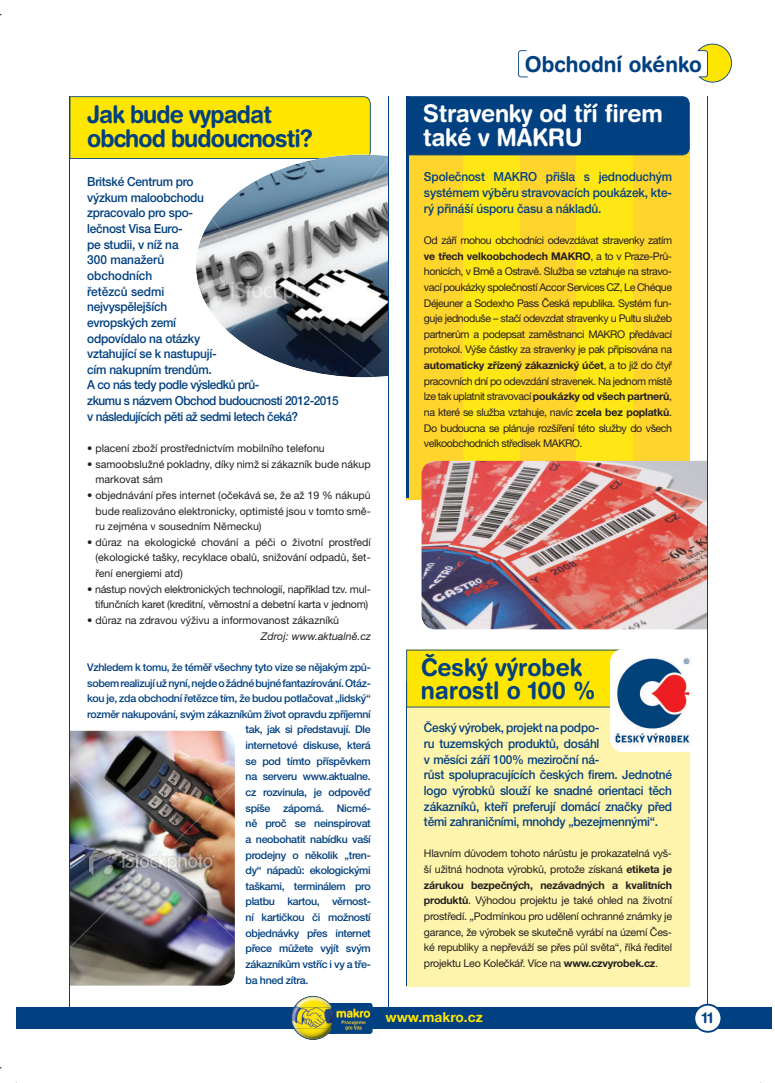
<style>
.page{position:relative;width:775px;height:1083px;background:#fff}
.page>*{position:absolute;margin:0;border:0;box-sizing:border-box;transform-origin:0 0}
.t1{font:700 24.38px/23.8px "Helvetica Rounded CE";letter-spacing:-.04em;color:#014081;scale:.95 1}
.t2{font:700 24.38px/23.8px "Helvetica Rounded CE";letter-spacing:-.01em;color:#fff;scale:.95 1}
.t3{font:700 24.38px/23.8px "Helvetica Rounded CE";color:#014081;scale:.95 1}
.t4{font:700 21.88px "Helvetica Rounded CE";color:#014081;scale:.95 1}
.t5{font:700 15px "Helvetica Rounded CE";color:#014081;scale:.95 1}
.t6{font:700 13.75px "Helvetica Neue CE";color:#ffe601}
.t7{font:500 12.5px/15.6px "Helvetica Neue CE";letter-spacing:-.02em;color:#014081;scale:.95 1}
.t8{font:10.62px/15.6px "Helvetica Neue CE";color:#231f20;text-align:justify}
.t9{font:500 10.62px "Helvetica Neue CE";letter-spacing:-.03em;color:#014081}
.t10{font:10.62px/15.6px "Helvetica Neue CE";letter-spacing:-.02em;color:#231f20;text-align:center}
.t11{font:italic 10.62px "Helvetica Neue CE";color:#231f20}
.s1{font-weight:700}
</style>
<div class="page">
<div style="left:70px;top:96px;width:301px;height:63px;background:#ffe601"></div>
<div style="left:406px;top:136px;width:57px;height:363px;background:#ffd42c"></div>
<div style="left:463px;top:136px;width:56px;height:363px;background:#ffe716"></div>
<div style="left:519px;top:136px;width:57px;height:363px;background:#ffd42c"></div>
<div style="left:576px;top:136px;width:57px;height:363px;background:#ffe716"></div>
<div style="left:633px;top:141px;width:57px;height:358px;background:#ffd42c"></div>
<div style="left:409px;top:96px;width:280px;height:59px;background:#014081"></div>
<hr style="left:406px;top:96px;width:3px;height:402px;background:#014081">
<svg style="left:697px;top:44px;width:35px;height:38px"></svg>
<svg style="left:518px;top:50px;width:10px;height:27px"></svg>
<img style="left:421px;top:461px;width:286px;height:168px">
<hr style="left:707px;top:96px;width:1px;height:916px;background:#014081">
<div style="left:16px;top:1007px;width:755px;height:21px;background:#014081"></div>
<svg style="left:693px;top:1003px;width:29px;height:29px"></svg>
<img style="left:293px;top:995px;width:40px;height:44px">
<img style="left:333px;top:1002px;width:40px;height:32px">
<img style="left:291px;top:1007px;width:82px;height:21px">
<div style="left:406px;top:648px;width:284px;height:338px;background:#fff4ac"></div>
<hr style="left:406px;top:681px;width:1px;height:305px;background:#014081">
<div style="left:406px;top:649px;width:204px;height:58px;background:#ffe601"></div>
<img style="left:70px;top:730px;width:165px;height:255px">
<img style="left:196px;top:154px;width:192px;height:223px">
<hr style="left:69px;top:96px;width:1px;height:916px;background:#014081">
<hr style="left:388px;top:96px;width:1px;height:916px;background:#014081">
<img style="left:610px;top:648px;width:81px;height:103px">
<h2 class="t4" style="left:525px;top:56px;width:188px">Obchodní okénko</h2>
<h1 class="t1" style="left:87px;top:104px;width:239px">Jak bude vypadat obchod budoucnosti?</h1>
<h1 class="t2" style="left:423px;top:104px;width:254px">Stravenky od tří firem také v MAKRU</h1>
<p class="t7" style="left:424px;top:170px;width:263px;text-align:justify">Společnost MAKRO přišla s jednoduchým systémem výběru stravovacích poukázek, kte&shy;rý přináší úsporu času a nákladů.</p>
<p class="t8" style="left:424px;top:233px;width:250px">Od září mohou obchodníci odevzdávat stravenky zatím <span class="s1">ve třech velkoobchodech MAKRO</span>, a to v Praze-Prů&shy;honicích, v Brně a Ostravě. Služba se vztahuje na stravo&shy;vací poukázky společností Accor Services CZ, Le Chéque Déjeuner a Sodexho Pass Česká republika. Systém fun&shy;guje jednoduše – stačí odevzdat stravenky u Pultu služeb partnerům a podepsat zaměstnanci MAKRO předávací protokol. Výše částky za stravenky je pak připisována na <span class="s1">automaticky zřízený zákaznický účet</span>, a to již do čtyř pracovních dní po odevzdání stravenek. Na jednom místě lze tak uplatnit stravovací <span class="s1">poukázky od všech partnerů</span>, na které se služba vztahuje, navíc <span class="s1">zcela bez poplatků</span>.<br>Do budoucna se plánuje rozšíření této služby do všech velkoobchodních středisek MAKRO.</p>
<p class="t7" style="left:87px;top:175px;width:266px">Britské Centrum pro<br>výzkum maloobchodu<br>zpracovalo pro spo-<br>lečnost Visa Euro-<br>pe studii, v níž na<br>300 manažerů<br>obchodních<br>řetězců sedmi<br>nejvyspělejších<br>evropských zemí<br>odpovídalo na otázky<br>vztahující se k nastupují-<br>cím nakupním trendům.<br>A co nás tedy podle výsledků prů-<br>zkumu s názvem Obchod budoucnosti 2012-2015 v následujících pěti až sedmi letech čeká?</p>
<p class="t8" style="left:87px;top:441px;width:239px">• placení zboží prostřednictvím mobilního telefonu</p>
<p class="t8" style="left:95px;top:457px;width:277px;text-indent:-8px">• samoobslužné pokladny, díky nimž si zákazník bude nákup markovat sám</p>
<p class="t8" style="left:95px;top:488px;width:277px;text-indent:-8px">• objednávání přes internet (očekává se, že až 19 % nákupů bude realizováno elektronicky, optimisté jsou v tomto smě&shy;ru zejména v sousedním Německu)</p>
<p class="t8" style="left:95px;top:535px;width:277px;text-indent:-8px">• důraz na ekologické chování a péči o životní prostředí (ekologické tašky, recyklace obalů, snižování odpadů, šet&shy;ření energiemi atd)</p>
<p class="t10" style="left:87px;top:582px;width:285px">• nástup nových elektronických technologií, například tzv. mul&shy;tifunčních karet (kreditní, věrnostní a debetní karta v jednom)</p>
<p class="t8" style="left:87px;top:613px;width:253px">• důraz na zdravou výživu a informovanost zákazníků</p>
<p class="t11" style="left:261px;top:632px;width:111px">Zdroj: www.aktualně.cz</p>
<p class="t9" style="left:87px;top:663px;width:285px">Vzhledem k tomu, že téměř všechny tyto vize se nějakým způ-</p>
<p class="t9" style="left:87px;top:678px;width:285px">sobem realizují už nyní, nejde o žádné bujné fantazírování. Otáz-</p>
<p class="t9" style="left:87px;top:694px;width:285px">kou je, zda obchodní řetězce tím, že budou potlačovat „lidský“</p>
<p class="t9" style="left:87px;top:710px;width:285px">rozměr nakupování, svým zákazníkům život opravdu zpříjemní</p>
<p class="t9" style="left:245px;top:725px;width:127px">tak, jak si představují. Dle</p>
<p class="t9" style="left:245px;top:741px;width:127px">internetové diskuse, která</p>
<p class="t9" style="left:245px;top:757px;width:127px">se pod tímto příspěvkem</p>
<p class="t9" style="left:245px;top:772px;width:127px">na serveru www.aktualne.</p>
<p class="t9" style="left:245px;top:788px;width:127px">cz rozvinula, je odpověď</p>
<p class="t9" style="left:245px;top:803px;width:127px">spíše záporná. Nicmé-</p>
<p class="t9" style="left:245px;top:819px;width:127px">ně proč se neinspirovat</p>
<p class="t9" style="left:245px;top:835px;width:127px">a neobohatit nabídku vaší</p>
<p class="t9" style="left:245px;top:850px;width:127px">prodejny o několik „tren-</p>
<p class="t9" style="left:245px;top:866px;width:127px">dy“ nápadů: ekologickými</p>
<p class="t9" style="left:245px;top:882px;width:127px">taškami, terminálem pro</p>
<p class="t9" style="left:245px;top:897px;width:127px">platbu kartou, věrnost-</p>
<p class="t9" style="left:245px;top:913px;width:127px">ní kartičkou či možností</p>
<p class="t9" style="left:245px;top:928px;width:127px">objednávky přes internet</p>
<p class="t9" style="left:245px;top:944px;width:127px">přece můžete vyjít svým</p>
<p class="t9" style="left:245px;top:960px;width:127px">zákazníkům vstříc i vy a tře-</p>
<p class="t9" style="left:245px;top:975px;width:64px">ba hned zítra.</p>
<h1 class="t3" style="left:421px;top:657px;width:186px">Český výrobek narostl o 100 %</h1>
<p class="t7" style="left:424px;top:721px;width:263px">Český výrobek, projekt na podpo-<br>ru tuzemských produktů, dosáhl<br>v měsíci září 100% meziroční ná-<br>růst spolupracujících českých firem. Jednotné logo výrobků slouží ke snadné orientaci těch zákazníků, kteří preferují domácí značky před těmi zahraničními, mnohdy „bezejmennými“.</p>
<p class="t8" style="left:424px;top:846px;width:250px">Hlavním důvodem tohoto nárůstu je prokazatelná vyš&shy;ší užitná hodnota výrobků, protože získaná <span class="s1">etiketa je zárukou bezpečných, nezávadných a kvalitních produktů</span>. Výhodou projektu je také ohled na životní prostředí. „Podmínkou pro udělení ochranné známky je garance, že výrobek se skutečně vyrábí na území Čes&shy;ké republiky a nepřeváží se přes půl světa“, říká ředitel projektu Leo Kolečkář. Více na <span class="s1">www.czvyrobek.cz</span>.</p>
<p class="t6" style="left:385px;top:1012px;width:99px">www.makro.cz</p>
<h3 class="t5" style="left:702px;top:1012px;width:14px">11</h3>
</div>
